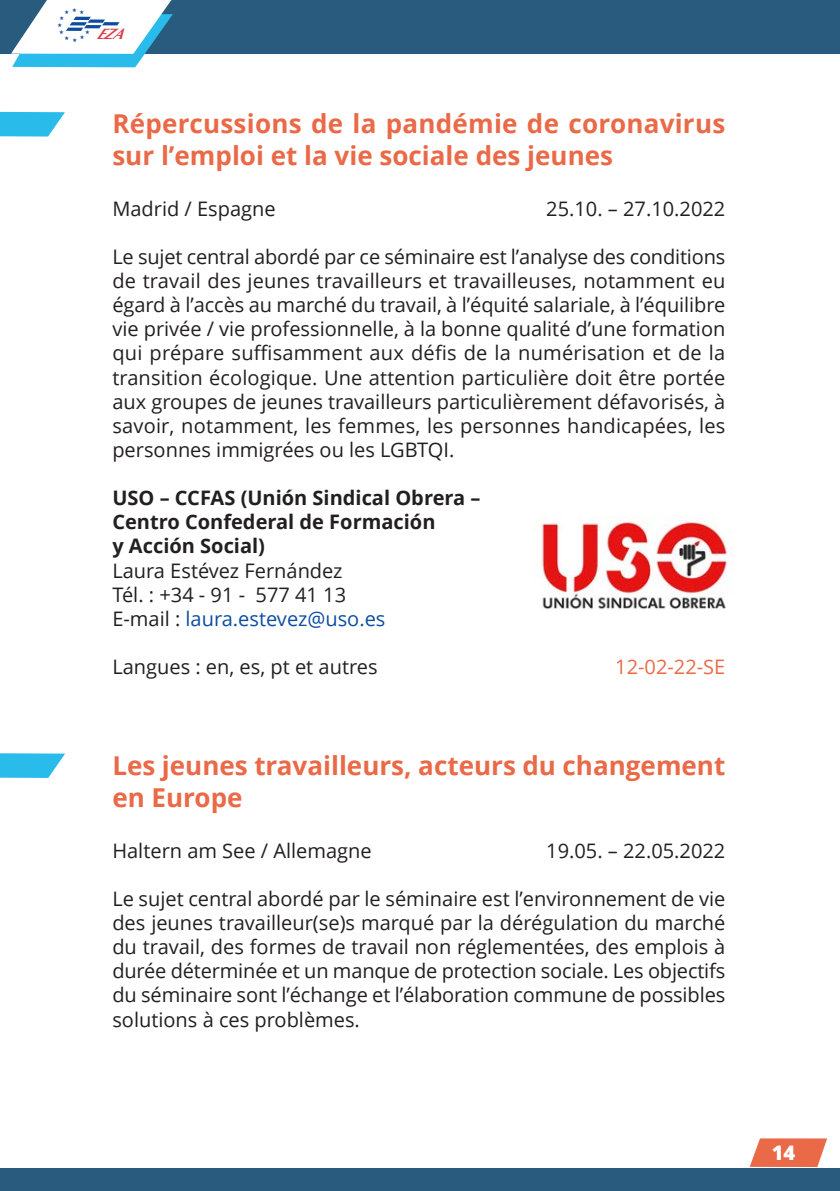
<style>
.page{position:relative;width:840px;height:1191px;background:#fff}
.page>*{position:absolute;margin:0;border:0;box-sizing:border-box;transform-origin:0 0}
.t1{font:700 26px/31.4px "Open Sans";color:#ea6a48}
.t2{font:20px/24.2px "Open Sans";color:#231f20;text-align:justify}
.t3{font:700 20px/24.2px "Open Sans";color:#231f20}
.t4{font:20px "Open Sans";color:#0d4da1}
.t5{font:20px "Open Sans";color:#ea6a48}
.t6{font:800 20px "Open Sans";color:#fff}
.t7{font:italic 700 15.2px "Optima";color:#dd3c45}
.s1{color:#231f20}
</style>
<div class="page">
<svg style="left:749px;top:1138px;width:77px;height:29px;background:#ec7e61"></svg>
<div style="left:0;top:0;width:839px;height:54px;background:#285b7d"></div>
<div style="left:0;top:1168px;width:839px;height:23px;background:#285b7d"></div>
<svg style="left:0;top:112px;width:65px;height:25px;background:#49c5ed"></svg>
<svg style="left:0;top:753px;width:65px;height:25px;background:#48c5ed"></svg>
<img style="left:534px;top:518px;width:197px;height:91px">
<svg style="left:11px;top:0;width:162px;height:67px"></svg>
<p class="t7" style="left:96px;top:25px;width:36px">EZA</p>
<p class="t1" style="left:112px;top:107px;width:614px">Répercussions de la pandémie de coronavirus sur l’emploi et la vie sociale des jeunes</p>
<p class="t2" style="left:112px;top:196px;width:165px">Madrid / Espagne</p>
<p class="t2" style="left:546px;top:196px;width:180px">25.10. – 27.10.2022</p>
<p class="t2" style="left:112px;top:244px;width:614px">Le sujet central abordé par ce séminaire est l’analyse des conditions de travail des jeunes travailleurs et travailleuses, notamment eu égard à l’accès au marché du travail, à l’équité salariale, à l’équilibre vie privée / vie professionnelle, à la bonne qualité d’une formation qui prépare suffisamment aux défis de la numérisation et de la transition écologique. Une attention particulière doit être portée aux groupes de jeunes travailleurs particulièrement défavorisés, à savoir, notamment, les femmes, les personnes handicapées, les personnes immigrées ou les LGBTQI.</p>
<p class="t3" style="left:112px;top:485px;width:369px">USO – CCFAS (Unión Sindical Obrera –<br>Centro Confederal de Formación<br>y Acción Social)</p>
<p class="t2" style="left:112px;top:557px;width:232px">Laura Estévez Fernández</p>
<p class="t2" style="left:112px;top:582px;width:235px">Tél. : +34 - 91 - 577 41 13</p>
<p class="t4" style="left:112px;top:604px;width:274px"><span class="s1">E-mail :</span> laura.estevez@uso.es</p>
<p class="t2" style="left:112px;top:654px;width:266px">Langues : en, es, pt et autres</p>
<p class="t5" style="left:615px;top:653px;width:112px">12-02-22-SE</p>
<p class="t1" style="left:112px;top:749px;width:614px">Les jeunes travailleurs, acteurs du changement en Europe</p>
<p class="t2" style="left:112px;top:838px;width:261px">Haltern am See / Allemagne</p>
<p class="t2" style="left:546px;top:838px;width:180px">19.05. – 22.05.2022</p>
<p class="t2" style="left:112px;top:886px;width:614px">Le sujet central abordé par le séminaire est l’environnement de vie des jeunes travailleur(se)s marqué par la dérégulation du marché du travail, des formes de travail non réglementées, des emplois à durée déterminée et un manque de protection sociale. Les objectifs du séminaire sont l’échange et l’élaboration commune de possibles solutions à ces problèmes.</p>
<p class="t6" style="left:771px;top:1138px;width:25px">14</p>
</div>
